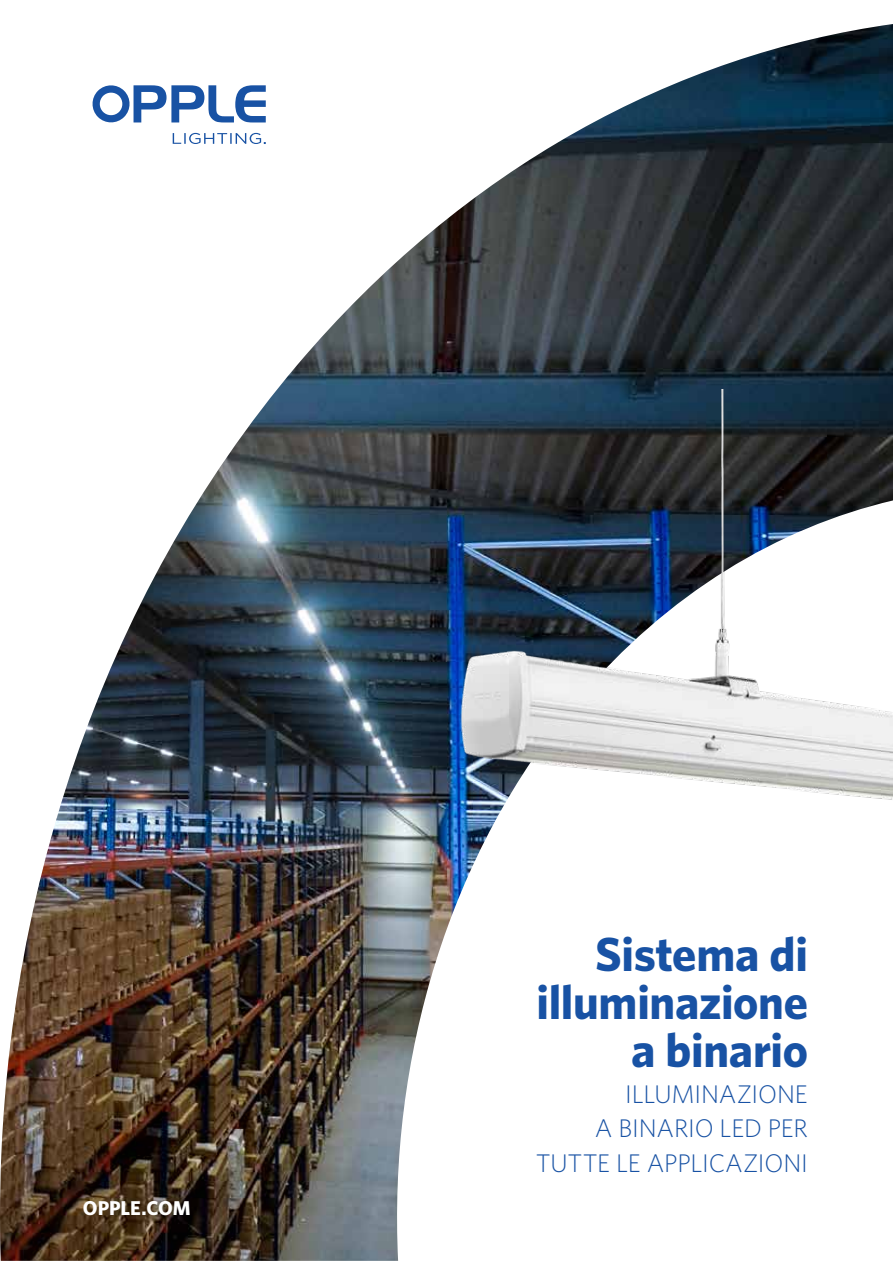
<style>
.page{position:relative;width:893px;height:1263px;background:#fff}
.page>*{position:absolute;margin:0;border:0;box-sizing:border-box;transform-origin:0 0}
.t1{font:700 48px/48px "Whitney";letter-spacing:-.005em;color:#1852a4;text-align:right}
.t2{font:300 25.5px/34.5px "Whitney";letter-spacing:-.01em;color:#1852a4;text-align:right}
.t3{font:700 19.95px "Whitney";letter-spacing:-.005em;color:#fff}
</style>
<div class="page">
<img style="left:0;top:24px;width:893px;height:1237px">
<img style="left:415px;top:390px;width:478px;height:479px">
<p class="t3" style="left:85px;top:1195px;width:109px">OPPLE.COM</p>
<h1 class="t1" style="left:537px;top:929px;width:273px">Sistema di illuminazione a binario</h1>
<p class="t2" style="left:536px;top:1076px;width:273px">ILLUMINAZIONE<br>A BINARIO LED PER<br>TUTTE LE APPLICAZIONI</p>
</div>
